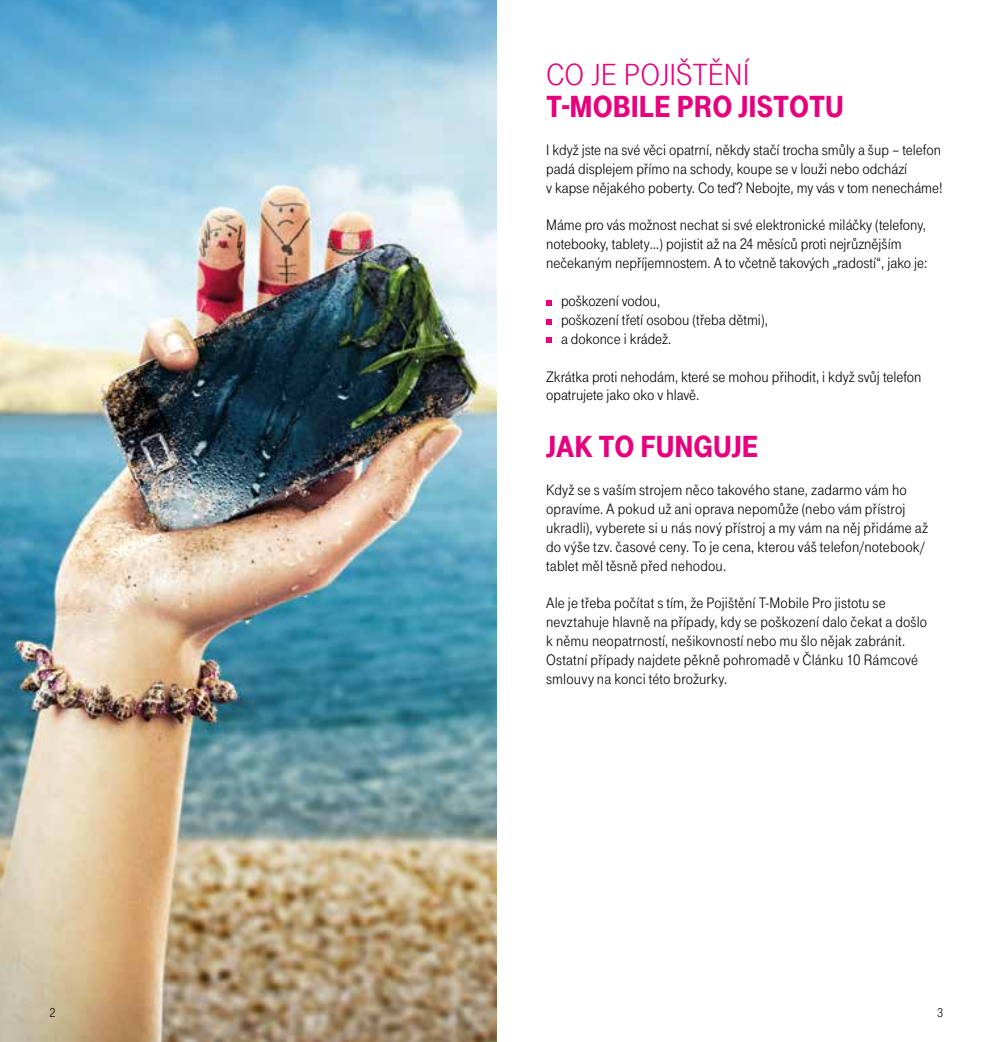
<style>
.page{position:relative;width:993px;height:1042px;background:#fff}
.page>*{position:absolute;margin:0;border:0;box-sizing:border-box;transform-origin:0 0}
.t1{font:900 31.5px "Tele Grotesk Headline";color:#e6007d}
.t2{font:31.5px "Tele Grotesk Headline";color:#e6007d}
.t3{font:15.75px/18.9px "Tele Grotesk EE Norm";color:#000}
.t4{font:13.12px "Tele Grotesk EE Norm";color:#000}
</style>
<div class="page">
<img style="left:0;top:0;width:496px;height:1042px">
<svg style="left:546px;top:300px;width:6px;height:6px"></svg>
<svg style="left:546px;top:319px;width:6px;height:5px"></svg>
<svg style="left:546px;top:337px;width:6px;height:6px"></svg>
<h1 class="t2" style="left:546px;top:58px;width:205px">CO JE POJIŠTĚNÍ</h1>
<h1 class="t1" style="left:546px;top:89px;width:299px">T-MOBILE PRO JISTOTU</h1>
<p class="t3" style="left:546px;top:140px;width:398px">I když jste na své věci opatrní, někdy stačí trocha smůly a šup – telefon padá displejem přímo na schody, koupe se v louži nebo odchází<br>v kapse nějakého poberty. Co teď? Nebojte, my vás v tom nenecháme!</p>
<p class="t3" style="left:546px;top:216px;width:382px">Máme pro vás možnost nechat si své elektronické miláčky (telefony, notebooky, tablety…) pojistit až na 24 měsíců proti nejrůznějším nečekaným nepříjemnostem. A to včetně takových „radostí“, jako je:</p>
<p class="t3" style="left:561px;top:291px;width:208px">poškození vodou,<br>poškození třetí osobou (třeba dětmi), a dokonce i krádež.</p>
<p class="t3" style="left:546px;top:367px;width:377px">Zkrátka proti nehodám, které se mohou přihodit, i když svůj telefon opatrujete jako oko v hlavě.</p>
<h1 class="t1" style="left:546px;top:429px;width:214px">JAK TO FUNGUJE</h1>
<p class="t3" style="left:546px;top:480px;width:383px">Když se s vaším strojem něco takového stane, zadarmo vám ho opravíme. A pokud už ani oprava nepomůže (nebo vám přístroj ukradli), vyberete si u nás nový přístroj a my vám na něj přidáme až do výše tzv. časové ceny. To je cena, kterou váš telefon/notebook/ tablet měl těsně před nehodou.</p>
<p class="t3" style="left:546px;top:594px;width:382px">Ale je třeba počítat s tím, že Pojištění T-Mobile Pro jistotu se nevztahuje hlavně na případy, kdy se poškození dalo čekat a došlo k němu neopatrností, nešikovností nebo mu šlo nějak zabránit.<br>Ostatní případy najdete pěkně pohromadě v Článku 10 Rámcové smlouvy na konci této brožurky.</p>
<p class="t4" style="left:50px;top:1005px;width:8px">2</p>
<p class="t4" style="left:936px;top:1005px;width:8px">3</p>
</div>
